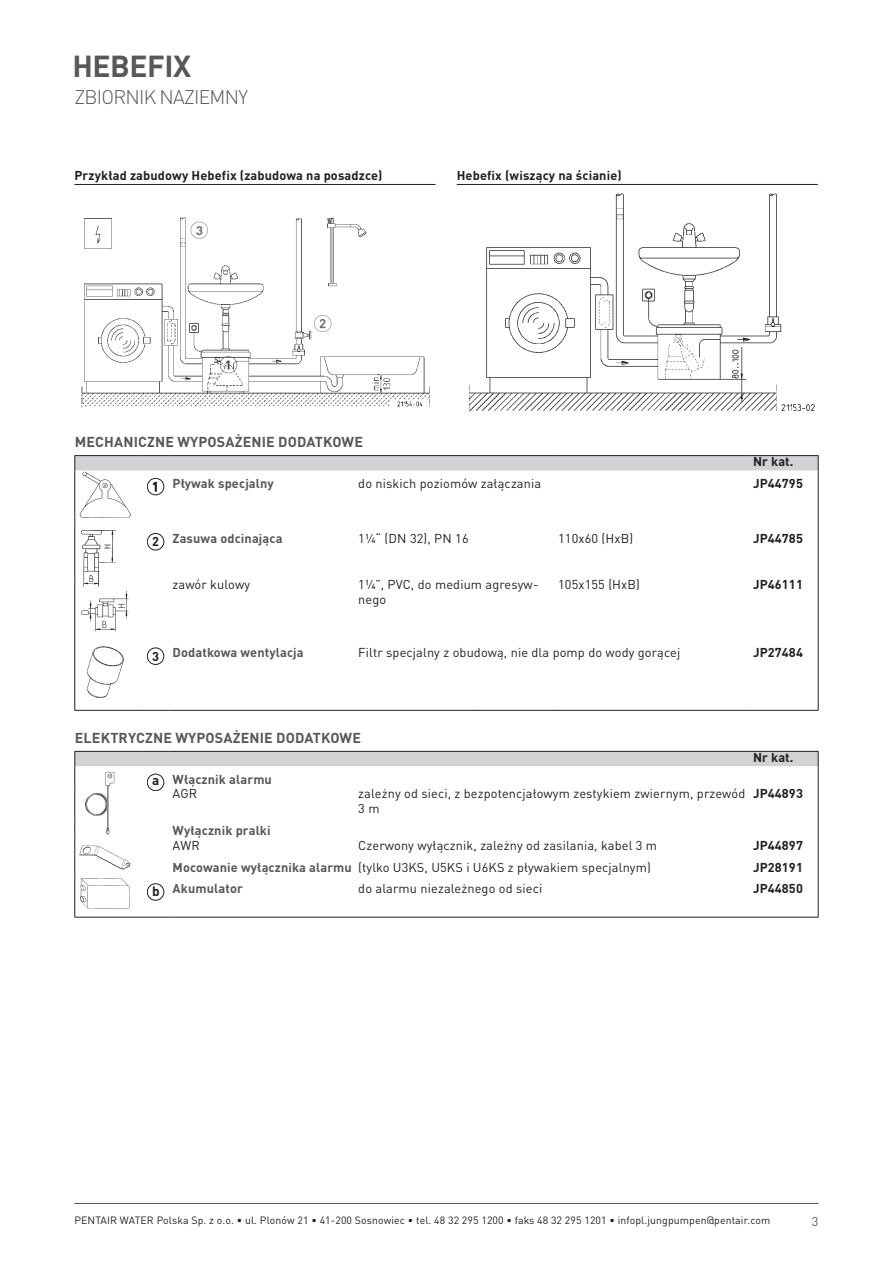
<style>
.page{position:relative;width:893px;height:1263px;background:#fff}
.page>*{position:absolute;margin:0;border:0;box-sizing:border-box;transform-origin:0 0}
.t1{font:700 30px "DIN Pro";letter-spacing:-.015em;color:#57585a}
.t2{font:300 19.5px "DIN Pro";letter-spacing:-.04em;color:#57585a}
.t3{font:700 14.25px "DIN Pro";letter-spacing:.01em;color:#57585a}
.t4{font:12.75px/15px "DIN Pro";letter-spacing:.01em;color:#231f20}
.t5{font:700 12.75px "DIN Pro";letter-spacing:.01em;color:#231f20}
.t6{font:700 12.75px/14.9px "DIN Pro";letter-spacing:.01em;color:#57585a}
.t7{font:12.75px "DIN Pro";color:#57585a}
.t8{font:10.5px "DIN Pro";letter-spacing:.01em;color:#231f20}
.s1{color:#231f20}
.s2{font-size:13.5px;color:#231f20}
.s3{font-weight:400;color:#231f20}
.s4{font-weight:700;color:#57585a}
</style>
<div class="page">
<hr style="left:74px;top:1203px;width:745px;height:1px;background:#57585a">
<svg style="left:74px;top:455px;width:745px;height:15px;background:#cdced0"></svg>
<hr style="left:168px;top:455px;width:186px;height:1px;background:#231f20">
<hr style="left:354px;top:455px;width:119px;height:1px;background:#231f20">
<hr style="left:473px;top:455px;width:81px;height:1px;background:#231f20">
<hr style="left:554px;top:455px;width:195px;height:1px;background:#231f20">
<hr style="left:749px;top:455px;width:70px;height:1px;background:#231f20">
<hr style="left:74px;top:470px;width:1px;height:56px;background:#231f20">
<hr style="left:818px;top:470px;width:1px;height:56px;background:#231f20">
<hr style="left:818px;top:526px;width:1px;height:53px;background:#231f20">
<hr style="left:74px;top:526px;width:1px;height:53px;background:#231f20">
<hr style="left:74px;top:579px;width:1px;height:61px;background:#231f20">
<hr style="left:818px;top:579px;width:1px;height:61px;background:#231f20">
<hr style="left:74px;top:640px;width:1px;height:70px;background:#231f20">
<hr style="left:74px;top:710px;width:69px;height:1px;background:#231f20">
<svg style="left:143px;top:710px;width:25px;height:1px"></svg>
<hr style="left:168px;top:710px;width:186px;height:1px;background:#231f20">
<hr style="left:354px;top:710px;width:119px;height:1px;background:#231f20">
<hr style="left:473px;top:710px;width:81px;height:1px;background:#231f20">
<hr style="left:554px;top:710px;width:195px;height:1px;background:#231f20">
<hr style="left:818px;top:640px;width:1px;height:70px;background:#231f20">
<hr style="left:749px;top:710px;width:70px;height:1px;background:#231f20">
<img style="left:79px;top:472px;width:51px;height:46px">
<div style="left:147px;top:478px;width:17px;height:17px;border:1px solid #231f20;border-radius:50%"></div>
<svg style="left:153px;top:482px;width:4px;height:10px"></svg>
<img style="left:81px;top:530px;width:35px;height:57px">
<img style="left:81px;top:591px;width:48px;height:41px">
<div style="left:147px;top:533px;width:17px;height:17px;border:1px solid #231f20;border-radius:50%"></div>
<img style="left:87px;top:646px;width:37px;height:52px">
<div style="left:147px;top:648px;width:17px;height:17px;border:1px solid #231f20;border-radius:50%"></div>
<hr style="left:818px;top:788px;width:1px;height:30px;background:#231f20">
<svg style="left:74px;top:751px;width:745px;height:37px"></svg>
<hr style="left:74px;top:788px;width:1px;height:30px;background:#231f20">
<svg style="left:74px;top:818px;width:1px;height:58px"></svg>
<svg style="left:818px;top:818px;width:1px;height:58px"></svg>
<hr style="left:74px;top:876px;width:1px;height:41px;background:#231f20">
<hr style="left:74px;top:917px;width:69px;height:1px;background:#231f20">
<svg style="left:143px;top:917px;width:25px;height:1px"></svg>
<hr style="left:168px;top:917px;width:186px;height:1px;background:#231f20">
<hr style="left:354px;top:917px;width:119px;height:1px;background:#231f20">
<hr style="left:473px;top:917px;width:81px;height:1px;background:#231f20">
<hr style="left:554px;top:917px;width:195px;height:1px;background:#231f20">
<hr style="left:818px;top:876px;width:1px;height:41px;background:#231f20">
<hr style="left:749px;top:917px;width:70px;height:1px;background:#231f20">
<img style="left:79px;top:767px;width:51px;height:68px">
<img style="left:79px;top:845px;width:51px;height:24px">
<div style="left:147px;top:774px;width:17px;height:17px;border:1px solid #231f20;border-radius:50%"></div>
<img style="left:80px;top:878px;width:50px;height:32px">
<div style="left:147px;top:883px;width:17px;height:17px;border:1px solid #231f20;border-radius:50%"></div>
<hr style="left:74px;top:184px;width:361px;height:1px;background:#231f20">
<img style="left:81px;top:217px;width:349px;height:191px">
<hr style="left:457px;top:184px;width:361px;height:1px;background:#231f20">
<img style="left:469px;top:193px;width:346px;height:219px">
<h1 class="t1" style="left:72px;top:41px;width:120px">HEBEFIX</h1>
<h2 class="t2" style="left:75px;top:82px;width:175px">ZBIORNIK NAZIEMNY</h2>
<p class="t5" style="left:74px;top:165px;width:310px">Przykład zabudowy Hebefix (zabudowa na posadzce)</p>
<p class="t5" style="left:457px;top:165px;width:166px">Hebefix (wiszący na ścianie)</p>
<p class="t3" style="left:75px;top:430px;width:290px">MECHANICZNE WYPOSAŻENIE DODATKOWE</p>
<p class="t5" style="left:753px;top:451px;width:42px">Nr kat.</p>
<p class="t6" style="left:152px;top:474px;width:124px"><span class="s1">1</span> Pływak specjalny</p>
<p class="t4" style="left:358px;top:474px;width:184px">do niskich poziomów załączania</p>
<p class="t5" style="left:753px;top:473px;width:51px">JP44795</p>
<p class="t6" style="left:152px;top:529px;width:132px"><span class="s1">2</span> Zasuwa odcinająca</p>
<p class="t4" style="left:358px;top:530px;width:112px">1¼“ (DN 32), PN 16</p>
<p class="t4" style="left:558px;top:530px;width:77px">110x60 (HxB)</p>
<p class="t5" style="left:753px;top:528px;width:51px">JP44785</p>
<p class="t4" style="left:173px;top:576px;width:79px">zawór kulowy</p>
<p class="t4" style="left:358px;top:576px;width:182px">1¼”, PVC, do medium agresyw&shy;nego</p>
<p class="t4" style="left:558px;top:576px;width:83px">105x155 (HxB)</p>
<p class="t5" style="left:753px;top:574px;width:51px">JP46111</p>
<p class="t6" style="left:152px;top:644px;width:153px"><span class="s1">3</span> Dodatkowa wentylacja</p>
<p class="t4" style="left:358px;top:644px;width:324px">Filtr specjalny z obudową, nie dla pomp do wody gorącej</p>
<p class="t5" style="left:753px;top:642px;width:51px">JP27484</p>
<p class="t3" style="left:75px;top:726px;width:288px">ELEKTRYCZNE WYPOSAŻENIE DODATKOWE</p>
<p class="t5" style="left:753px;top:747px;width:42px">Nr kat.</p>
<p class="t6" style="left:173px;top:770px;width:101px;text-indent:-20px"><span class="s2">a</span> Włącznik alarmu<br><span class="s3">AGR</span></p>
<p class="t4" style="left:358px;top:785px;width:389px">zależny od sieci, z bezpotencjałowym zestykiem zwiernym, przewód<br>3 m</p>
<p class="t5" style="left:753px;top:783px;width:51px">JP44893</p>
<p class="t6" style="left:173px;top:821px;width:100px">Wyłącznik pralki</p>
<p class="t4" style="left:173px;top:836px;width:29px">AWR</p>
<p class="t4" style="left:358px;top:836px;width:300px">Czerwony wyłącznik, zależny od zasilania, kabel 3 m</p>
<p class="t5" style="left:753px;top:835px;width:51px">JP44897</p>
<p class="t4" style="left:173px;top:858px;width:480px"><span class="s4">Mocowanie wyłącznika alarmu</span> (tylko U3KS, U5KS i U6KS z pływakiem specjalnym)</p>
<p class="t5" style="left:753px;top:856px;width:51px">JP28191</p>
<p class="t6" style="left:152px;top:880px;width:92px"><span class="s2">b</span> Akumulator</p>
<p class="t4" style="left:358px;top:880px;width:186px">do alarmu niezależnego od sieci</p>
<p class="t5" style="left:753px;top:878px;width:51px">JP44850</p>
<p class="t8" style="left:74px;top:1212px;width:697px">PENTAIR WATER Polska Sp. z o.o. ∙ ul. Plonów 21 ∙ 41-200 Sosnowiec ∙ tel. 48 32 295 1200 ∙ faks 48 32 295 1201 ∙ infopl.jungpumpen@pentair.com</p>
<p class="t7" style="left:812px;top:1211px;width:8px">3</p>
</div>
